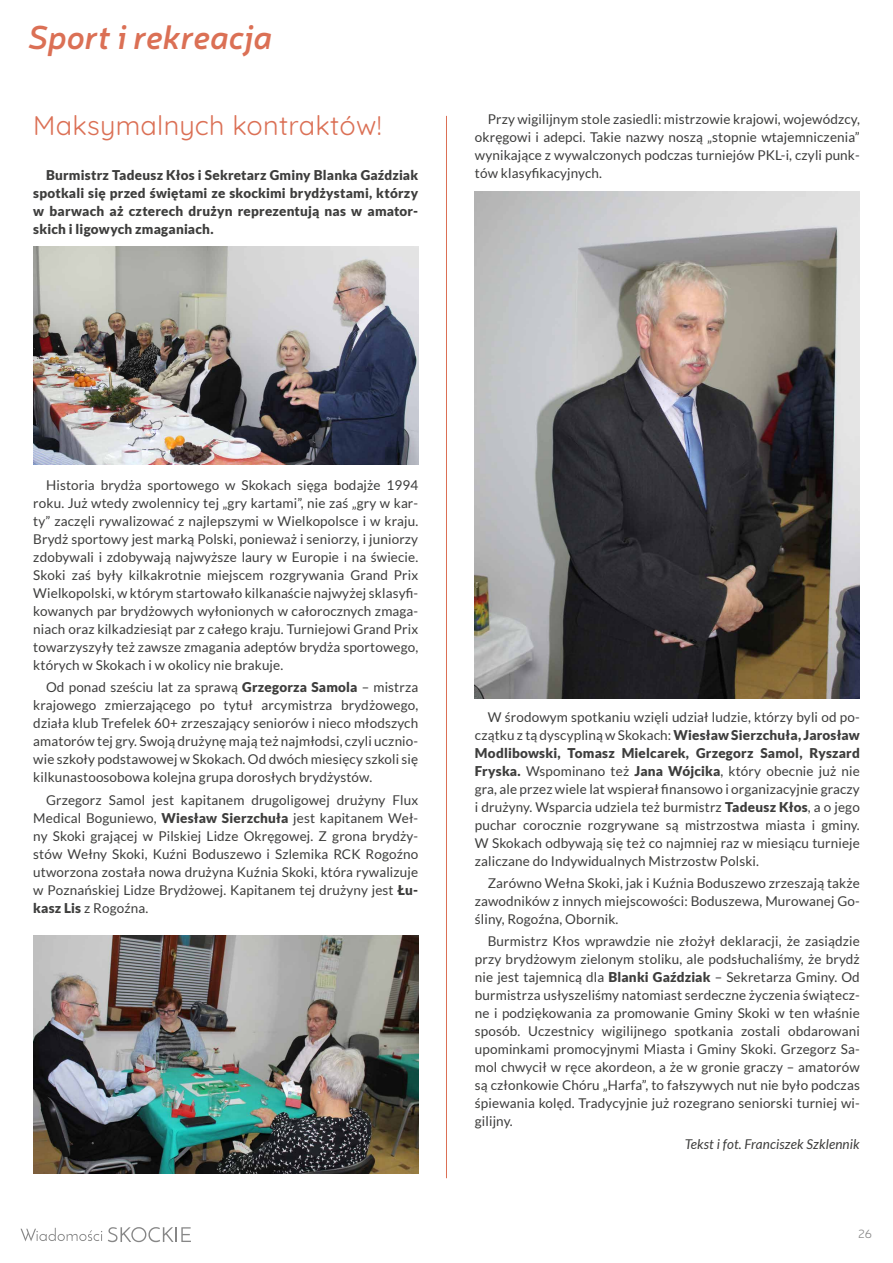
<style>
.page{position:relative;width:893px;height:1263px;background:#fff}
.page>*{position:absolute;margin:0;border:0;box-sizing:border-box;transform-origin:0 0}
.t1{font:italic 600 33px "Neris";color:#db7055}
.t2{font:27px "Quicksand";letter-spacing:.01em;color:#db7055}
.t3{font:13.5px/18px "Lato";letter-spacing:.01em;color:#3d3d3c;text-align:justify}
.t4{font:900 13.5px/18px "Lato";letter-spacing:.015em;color:#3d3d3c;text-align:justify}
.t5{font:italic 13.5px "Lato";letter-spacing:.01em;color:#3d3d3c}
.t6{font:300 12px "Neris";color:#878787}
.s1{font-weight:900}
</style>
<div class="page">
<svg style="left:21px;top:1228px;width:81px;height:13px"></svg>
<svg style="left:108px;top:1227px;width:83px;height:15px"></svg>
<hr style="left:446px;top:116px;width:1px;height:1062px;background:#db7055">
<img style="left:33px;top:247px;width:385px;height:217px">
<img style="left:475px;top:191px;width:385px;height:507px">
<img style="left:33px;top:935px;width:385px;height:239px">
<h1 class="t1" style="left:28px;top:14px;width:245px">Sport i rekreacja</h1>
<h2 class="t2" style="left:33px;top:105px;width:350px">Maksymalnych kontraktów!</h2>
<p class="t4" style="left:33px;top:166px;width:386px;text-indent:13px">Burmistrz Tadeusz Kłos i Sekretarz Gminy Blanka Gaździak spotkali się przed świętami ze skockimi brydżystami, którzy w barwach aż czterech drużyn reprezentują nas w amator&shy;skich i ligowych zmaganiach.</p>
<p class="t3" style="left:475px;top:110px;width:386px;text-indent:13px">Przy wigilijnym stole zasiedli: mistrzowie krajowi, wojewódzcy, okręgowi i adepci. Takie nazwy noszą „stopnie wtajemniczenia” wynikające z wywalczonych podczas turniejów PKL-i, czyli punk&shy;tów klasyfikacyjnych.</p>
<p class="t3" style="left:33px;top:476px;width:386px;text-indent:13px">Historia brydża sportowego w Skokach sięga bodajże 1994 roku. Już wtedy zwolennicy tej „gry kartami”, nie zaś „gry w kar&shy;ty” zaczęli rywalizować z najlepszymi w Wielkopolsce i w kraju.<br>Brydż sportowy jest marką Polski, ponieważ i seniorzy, i juniorzy zdobywali i zdobywają najwyższe laury w Europie i na świecie.<br>Skoki zaś były kilkakrotnie miejscem rozgrywania Grand Prix Wielkopolski, w którym startowało kilkanaście najwyżej sklasyfi&shy;kowanych par brydżowych wyłonionych w całorocznych zmaga&shy;niach oraz kilkadziesiąt par z całego kraju. Turniejowi Grand Prix towarzyszyły też zawsze zmagania adeptów brydża sportowego, których w Skokach i w okolicy nie brakuje.</p>
<p class="t3" style="left:33px;top:678px;width:386px;text-indent:13px">Od ponad sześciu lat za sprawą <span class="s1">Grzegorza Samola</span> – mistrza krajowego zmierzającego po tytuł arcymistrza brydżowego, działa klub Trefelek 60+ zrzeszający seniorów i nieco młodszych amatorów tej gry. Swoją drużynę mają też najmłodsi, czyli ucznio&shy;wie szkoły podstawowej w Skokach. Od dwóch miesięcy szkoli się kilkunastoosobowa kolejna grupa dorosłych brydżystów.</p>
<p class="t3" style="left:33px;top:791px;width:386px;text-indent:13px">Grzegorz Samol jest kapitanem drugoligowej drużyny Flux Medical Boguniewo, <span class="s1">Wiesław Sierzchuła</span> jest kapitanem Weł&shy;ny Skoki grającej w Pilskiej Lidze Okręgowej. Z grona brydży&shy;stów Wełny Skoki, Kuźni Boduszewo i Szlemika RCK Rogoźno utworzona została nowa drużyna Kuźnia Skoki, która rywalizuje w Poznańskiej Lidze Brydżowej. Kapitanem tej drużyny jest <span class="s1">Łu&shy;kasz Lis</span> z Rogoźna.</p>
<p class="t3" style="left:475px;top:708px;width:386px;text-indent:13px">W środowym spotkaniu wzięli udział ludzie, którzy byli od po&shy;czątku z tą dyscypliną w Skokach: <span class="s1">Wiesław Sierzchuła, Jarosław Modlibowski, Tomasz Mielcarek, Grzegorz Samol, Ryszard Fryska.</span> Wspominano też <span class="s1">Jana Wójcika</span>, który obecnie już nie gra, ale przez wiele lat wspierał finansowo i organizacyjnie graczy i drużyny. Wsparcia udziela też burmistrz <span class="s1">Tadeusz Kłos</span>, a o jego puchar corocznie rozgrywane są mistrzostwa miasta i gminy.<br>W Skokach odbywają się też co najmniej raz w miesiącu turnieje zaliczane do Indywidualnych Mistrzostw Polski.</p>
<p class="t3" style="left:475px;top:874px;width:386px;text-indent:13px">Zarówno Wełna Skoki, jak i Kuźnia Boduszewo zrzeszają także zawodników z innych miejscowości: Boduszewa, Murowanej Go&shy;śliny, Rogoźna, Obornik.</p>
<p class="t3" style="left:475px;top:932px;width:386px;text-indent:13px">Burmistrz Kłos wprawdzie nie złożył deklaracji, że zasiądzie przy brydżowym zielonym stoliku, ale podsłuchaliśmy, że brydż nie jest tajemnicą dla <span class="s1">Blanki Gaździak</span> – Sekretarza Gminy. Od burmistrza usłyszeliśmy natomiast serdeczne życzenia świątecz&shy;ne i podziękowania za promowanie Gminy Skoki w ten właśnie sposób. Uczestnicy wigilijnego spotkania zostali obdarowani upominkami promocyjnymi Miasta i Gminy Skoki. Grzegorz Sa&shy;mol chwycił w ręce akordeon, a że w gronie graczy – amatorów są członkowie Chóru „Harfa”, to fałszywych nut nie było podczas śpiewania kolęd. Tradycyjnie już rozegrano seniorski turniej wi&shy;gilijny.</p>
<p class="t5" style="left:685px;top:1136px;width:176px">Tekst i fot. Franciszek Szklennik</p>
<p class="t6" style="left:858px;top:1226px;width:15px">26</p>
</div>
